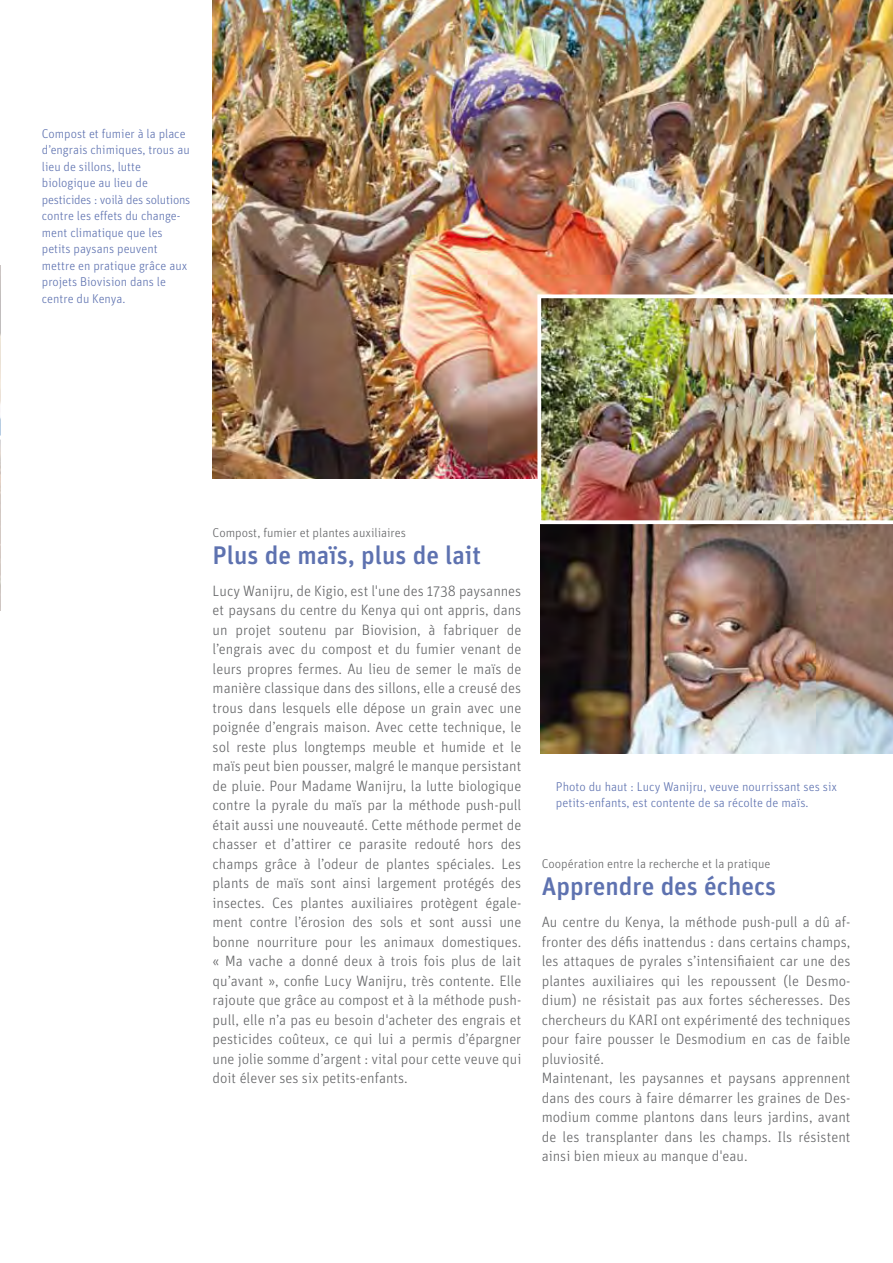
<style>
.page{position:relative;width:893px;height:1263px;background:#fff}
.page>*{position:absolute;margin:0;border:0;box-sizing:border-box;transform-origin:0 0}
.t1{font:500 25.5px "Unit OT";color:#5e72b0}
.t2{font:300 15px/19.5px "Unit OT";color:#646567;text-align:justify}
.t3{font:300 12.75px/16.5px "Unit OT";color:#5e72b0}
.t4{font:300 12.75px "Unit OT";color:#646567}
</style>
<div class="page">
<img style="left:541px;top:524px;width:352px;height:230px">
<img style="left:213px;top:0;width:680px;height:478px">
<img style="left:537px;top:294px;width:356px;height:227px">
<svg style="left:0;top:265px;width:1px;height:346px"></svg>
<p class="t3" style="left:42px;top:125px;width:150px">Compost et fumier à la place d’engrais chimiques, trous au lieu de sillons, lutte biologique au lieu de pesticides : voilà des solutions contre les effets du change&shy;ment climatique que les petits paysans peuvent mettre en pratique grâce aux projets Biovision dans le centre du Kenya.</p>
<p class="t4" style="left:213px;top:525px;width:195px">Compost, fumier et plantes auxiliaires</p>
<h1 class="t1" style="left:213px;top:540px;width:270px">Plus de maïs, plus de lait</h1>
<p class="t2" style="left:213px;top:581px;width:310px">Lucy Wanijru, de Kigio, est l'une des 1738 paysannes et paysans du centre du Kenya qui ont appris, dans un projet soutenu par Biovision, à fabriquer de l’engrais avec du compost et du fumier venant de leurs propres fermes. Au lieu de semer le maïs de manière classique dans des sillons, elle a creusé des trous dans lesquels elle dépose un grain avec une poignée d’engrais maison. Avec cette technique, le sol reste plus longtemps meuble et humide et le maïs peut bien pousser, malgré le manque persistant de pluie. Pour Madame Wanijru, la lutte biologique contre la pyrale du maïs par la méthode push-pull était aussi une nouveauté. Cette méthode permet de chasser et d’attirer ce parasite redouté hors des champs grâce à l’odeur de plantes spéciales. Les plants de maïs sont ainsi largement protégés des insectes. Ces plantes auxiliaires protègent égale&shy;ment contre l’érosion des sols et sont aussi une bonne nourriture pour les animaux domestiques. « Ma vache a donné deux à trois fois plus de lait qu’avant », confie Lucy Wanijru, très contente. Elle rajoute que grâce au compost et à la méthode push&shy;pull, elle n’a pas eu besoin d'acheter des engrais et pesticides coûteux, ce qui lui a permis d’épargner une jolie somme d’argent : vital pour cette veuve qui doit élever ses six petits-enfants.</p>
<p class="t3" style="left:556px;top:778px;width:283px">Photo du haut : Lucy Wanijru, veuve nourrissant ses six petits-enfants, est contente de sa récolte de maïs.</p>
<p class="t4" style="left:542px;top:856px;width:230px">Coopération entre la recherche et la pratique</p>
<h1 class="t1" style="left:542px;top:871px;width:236px">Apprendre des échecs</h1>
<p class="t2" style="left:542px;top:912px;width:310px;text-align:left">Au centre du Kenya, la méthode push-pull a dû af&shy;fronter des défis inattendus : dans certains champs, les attaques de pyrales s’intensifiaient car une des plantes auxiliaires qui les repoussent (le Desmo&shy;dium) ne résistait pas aux fortes sécheresses. Des chercheurs du KARI ont expérimenté des techniques pour faire pousser le Desmodium en cas de faible pluviosité.<br>Maintenant, les paysannes et paysans apprennent dans des cours à faire démarrer les graines de Des&shy;modium comme plantons dans leurs jardins, avant de les transplanter dans les champs. Ils résistent ainsi bien mieux au manque d'eau.</p>
</div>
